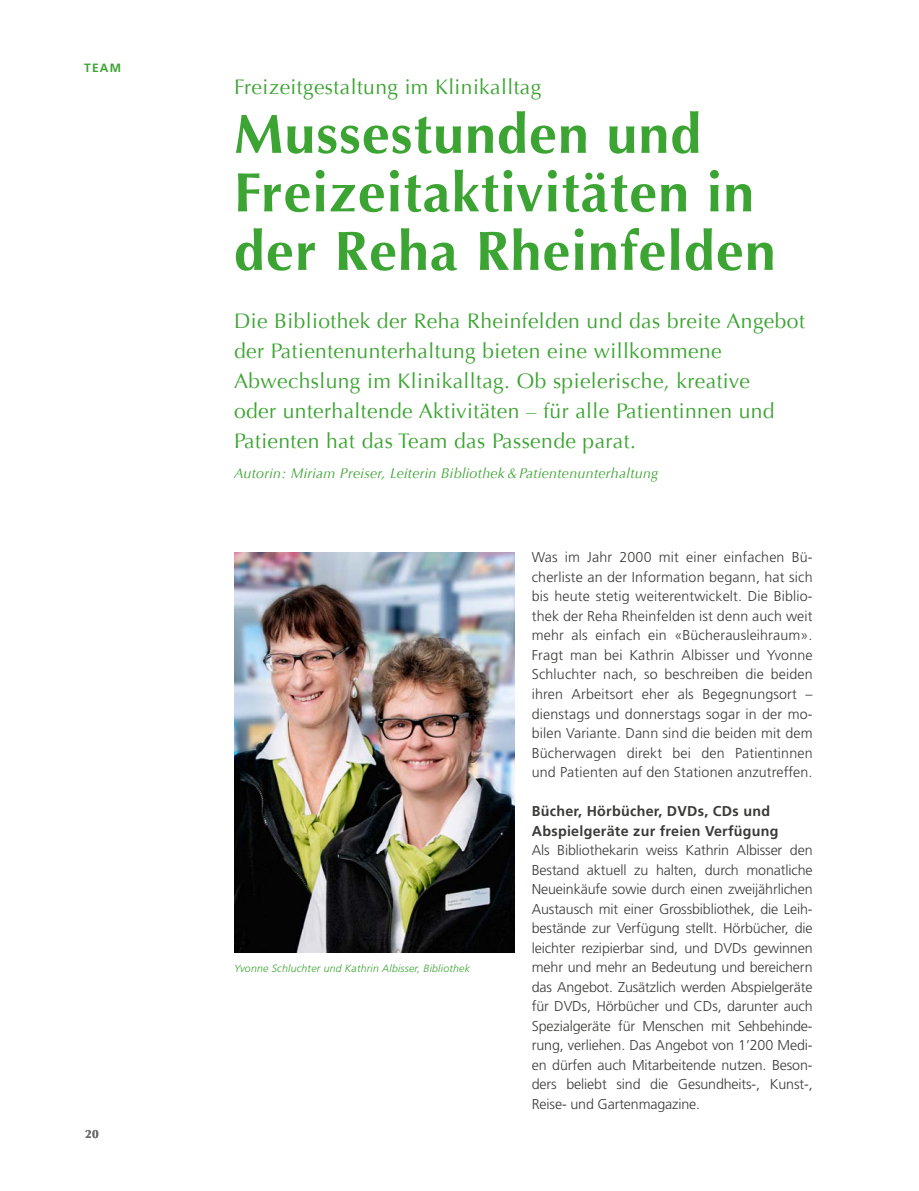
<style>
.page{position:relative;width:919px;height:1191px;background:#fff}
.page>*{position:absolute;margin:0;border:0;box-sizing:border-box;transform-origin:0 0}
.t1{font:700 55.5px/58.5px "Optima";letter-spacing:.02em;color:#3ca432}
.t2{font:21px/30px "Optima";letter-spacing:.02em;color:#3ca432}
.t3{font:300 14.25px/19.5px "Frutiger";letter-spacing:-.01em;color:#3a3a39;text-align:justify}
.t4{font:italic 14.25px "Optima";letter-spacing:.02em;color:#3ca432}
.t5{font:700 14.25px/19.5px "Frutiger";letter-spacing:.02em;color:#3a3a39}
.t6{font:700 12px "Frutiger";color:#3ca432}
.t7{font:700 12px "Optima";color:#6a6a69}
.t8{font:italic 300 10.5px "Frutiger";letter-spacing:.02em;color:#3ca432}
</style>
<div class="page">
<img style="left:234px;top:552px;width:280px;height:400px">
<p class="t6" style="left:84px;top:61px;width:38px">TEAM</p>
<p class="t7" style="left:85px;top:1127px;width:15px">20</p>
<h2 class="t2" style="left:234px;top:72px;width:309px">Freizeitgestaltung im Klinikalltag</h2>
<h1 class="t1" style="left:234px;top:105px;width:543px">Mussestunden und<br>Freizeitaktivitäten in der Reha Rheinfelden</h1>
<p class="t2" style="left:234px;top:306px;width:572px">Die Bibliothek der Reha Rheinfelden und das breite Angebot der Patientenunterhaltung bieten eine willkommene Abwechslung im Klinikalltag. Ob spielerische, kreative<br>oder unterhaltende Aktivitäten – für alle Patientinnen und Patienten hat das Team das Passende parat.</p>
<p class="t4" style="left:234px;top:465px;width:426px">Autorin: Miriam Preiser, Leiterin Bibliothek&amp;Patientenunterhaltung</p>
<p class="t8" style="left:234px;top:962px;width:237px">Yvonne Schluchter und Kathrin Albisser, Bibliothek</p>
<p class="t3" style="left:531px;top:548px;width:282px">Was im Jahr 2000 mit einer einfachen Bü&shy;cherliste an der Information begann, hat sich bis heute stetig weiterentwickelt. Die Biblio&shy;thek der Reha Rheinfelden ist denn auch weit mehr als einfach ein «Bücherausleihraum».<br>Fragt man bei Kathrin Albisser und Yvonne Schluchter nach, so beschreiben die beiden ihren Arbeitsort eher als Begegnungsort – dienstags und donnerstags sogar in der mo&shy;bilen Variante. Dann sind die beiden mit dem Bücherwagen direkt bei den Patientinnen und Patienten auf den Stationen anzutreffen.</p>
<p class="t5" style="left:531px;top:801px;width:248px">Bücher, Hörbücher, DVDs, CDs und<br>Abspielgeräte zur freien Verfügung</p>
<p class="t3" style="left:531px;top:840px;width:282px">Als Bibliothekarin weiss Kathrin Albisser den Bestand aktuell zu halten, durch monatliche Neueinkäufe sowie durch einen zweijährlichen Austausch mit einer Grossbibliothek, die Leih&shy;bestände zur Verfügung stellt. Hörbücher, die leichter rezipierbar sind, und DVDs gewinnen mehr und mehr an Bedeutung und bereichern das Angebot. Zusätzlich werden Abspielgeräte für DVDs, Hörbücher und CDs, darunter auch Spezialgeräte für Menschen mit Sehbehinde&shy;rung, verliehen. Das Angebot von 1’200 Medi&shy;en dürfen auch Mitarbeitende nutzen. Beson&shy;ders beliebt sind die Gesundheits-, Kunst-, Reise- und Gartenmagazine.</p>
</div>
